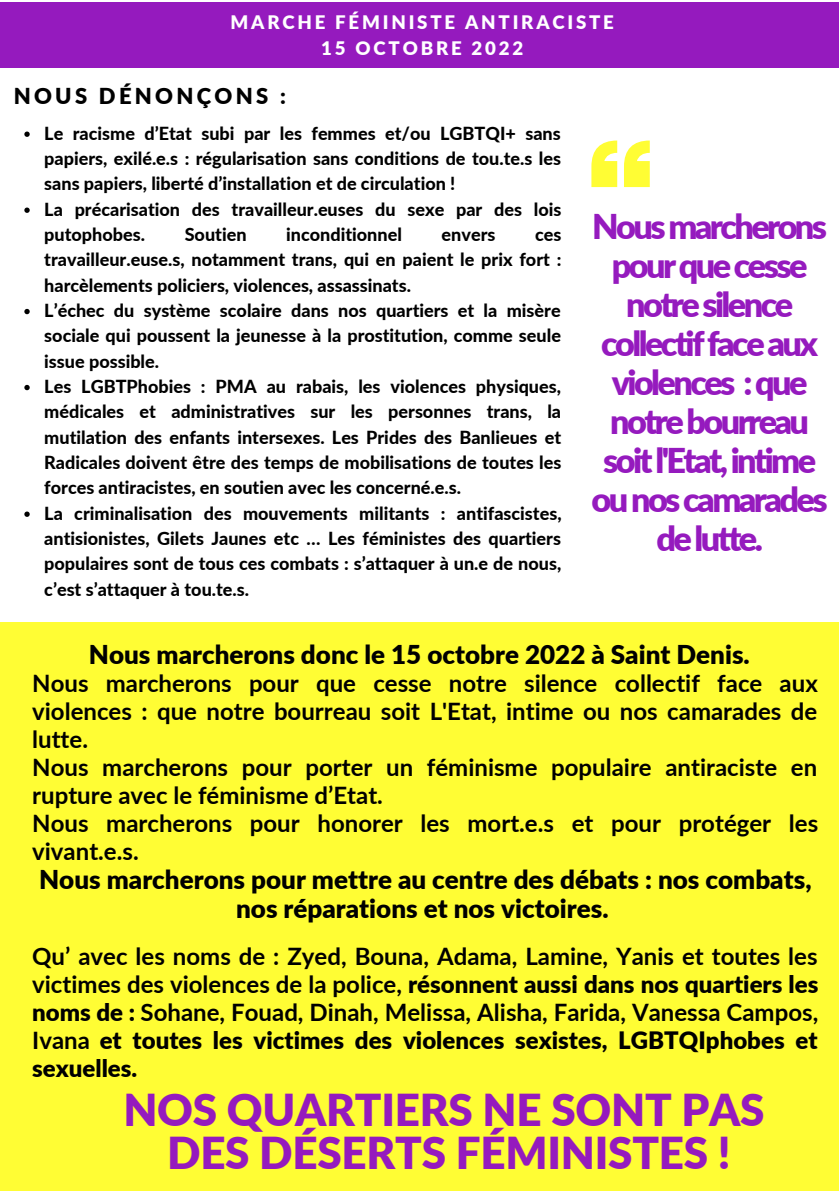
<style>
.page{position:relative;width:839px;height:1191px;background:#fff}
.page>*{position:absolute;margin:0;border:0;box-sizing:border-box;transform-origin:0 0}
.t1{font:900 44px/43.6px "Lato";letter-spacing:-.005em;color:#951abe;text-align:center}
.t2{font:900 34.2px/39px "Lato";letter-spacing:-.075em;color:#951abe;text-align:center}
.t3{font:900 26px/29.4px "Lato";color:#000;text-align:center}
.t4{font:700 24px/28px "Lato";color:#000}
.t5{font:900 22px "Lato";letter-spacing:.15em;color:#000}
.t6{font:900 18.6px/25.6px "Lato";letter-spacing:.15em;color:#fff;text-align:center}
.t7{font:800 18px/25.4px "Lato";color:#000}
.s1{font-weight:900}
</style>
<div class="page">
<div style="left:0;top:3px;width:838px;height:64px;background:#951abe"></div>
<svg style="left:591px;top:141px;width:58px;height:46px"></svg>
<div style="left:0;top:623px;width:838px;height:568px;background:#fffd34"></div>
<svg style="left:24px;top:132px;width:6px;height:5px"></svg>
<svg style="left:24px;top:208px;width:6px;height:5px"></svg>
<svg style="left:24px;top:309px;width:6px;height:5px"></svg>
<svg style="left:24px;top:385px;width:6px;height:5px"></svg>
<svg style="left:24px;top:512px;width:6px;height:5px"></svg>
<p class="t6" style="left:230px;top:9px;width:385px">MARCHE FÉMINISTE ANTIRACISTE<br>15 OCTOBRE 2022</p>
<p class="t5" style="left:14px;top:82px;width:274px">NOUS DÉNONÇONS :</p>
<p class="t7" style="left:44px;top:120px;width:518px">Le racisme d’Etat subi par les femmes et/ou LGBTQI+ sans papiers, exilé.e.s : régularisation sans conditions de tou.te.s les sans papiers, liberté d’installation et de circulation !<br>La précarisation des travailleur.euses du sexe par des lois putophobes.</p>
<h2 class="t2" style="left:591px;top:206px;width:237px">Nous marcherons pourquecesse notresilence collectiffaceaux violences :que notrebourreau soitl'Etat,intime ounoscamarades delutte.</h2>
<p class="t7" style="left:185px;top:221px;width:63px">Soutien</p>
<p class="t7" style="left:286px;top:221px;width:117px">inconditionnel</p>
<p class="t7" style="left:441px;top:221px;width:55px">envers</p>
<p class="t7" style="left:44px;top:221px;width:519px;text-indent:491px">ces travailleur.euse.s, notamment trans, qui en paient le prix fort : harcèlements policiers, violences, assassinats.<br>L’échec du système scolaire dans nos quartiers et la misère sociale qui poussent la jeunesse à la prostitution, comme seule issue possible.<br>Les LGBTPhobies : PMA au rabais, les violences physiques, médicales et administratives sur les personnes trans, la mutilation des enfants intersexes. Les Prides des Banlieues et Radicales doivent être des temps de mobilisations de toutes les forces antiracistes, en soutien avec les concerné.e.s.<br>La criminalisation des mouvements militants : antifascistes, antisionistes, Gilets Jaunes etc … Les féministes des quartiers populaires sont de tous ces combats : s’attaquer à un.e de nous, c’est s’attaquer à tou.te.s.</p>
<h3 class="t3" style="left:89px;top:639px;width:662px">Nous marcherons donc le 15 octobre 2022 à Saint Denis.</h3>
<p class="t4" style="left:32px;top:668px;width:787px">Nous marcherons pour que cesse notre silence collectif face aux violences : que notre bourreau soit L'Etat, intime ou nos camarades de lutte.<br>Nous marcherons pour porter un féminisme populaire antiraciste en rupture avec le féminisme d’Etat.<br>Nous marcherons pour honorer les mort.e.s et pour protéger les vivant.e.s.</p>
<h3 class="t3" style="left:39px;top:864px;width:774px">Nous marcherons pour mettre au centre des débats : nos combats, nos réparations et nos victoires.</h3>
<p class="t4" style="left:32px;top:942px;width:787px;text-align:justify">Qu’ avec les noms de : Zyed, Bouna, Adama, Lamine, Yanis et toutes les victimes des violences de la police, <span class="s1">résonnent aussi dans nos quartiers les noms de :</span> Sohane, Fouad, Dinah, Melissa, Alisha, Farida, Vanessa Campos, Ivana <span class="s1">et toutes les victimes des violences sexistes, LGBTQIphobes et sexuelles.</span></p>
<h1 class="t1" style="left:123px;top:1087px;width:642px">NOS QUARTIERS NE SONT PAS<br>DES DÉSERTS FÉMINISTES !</h1>
</div>
